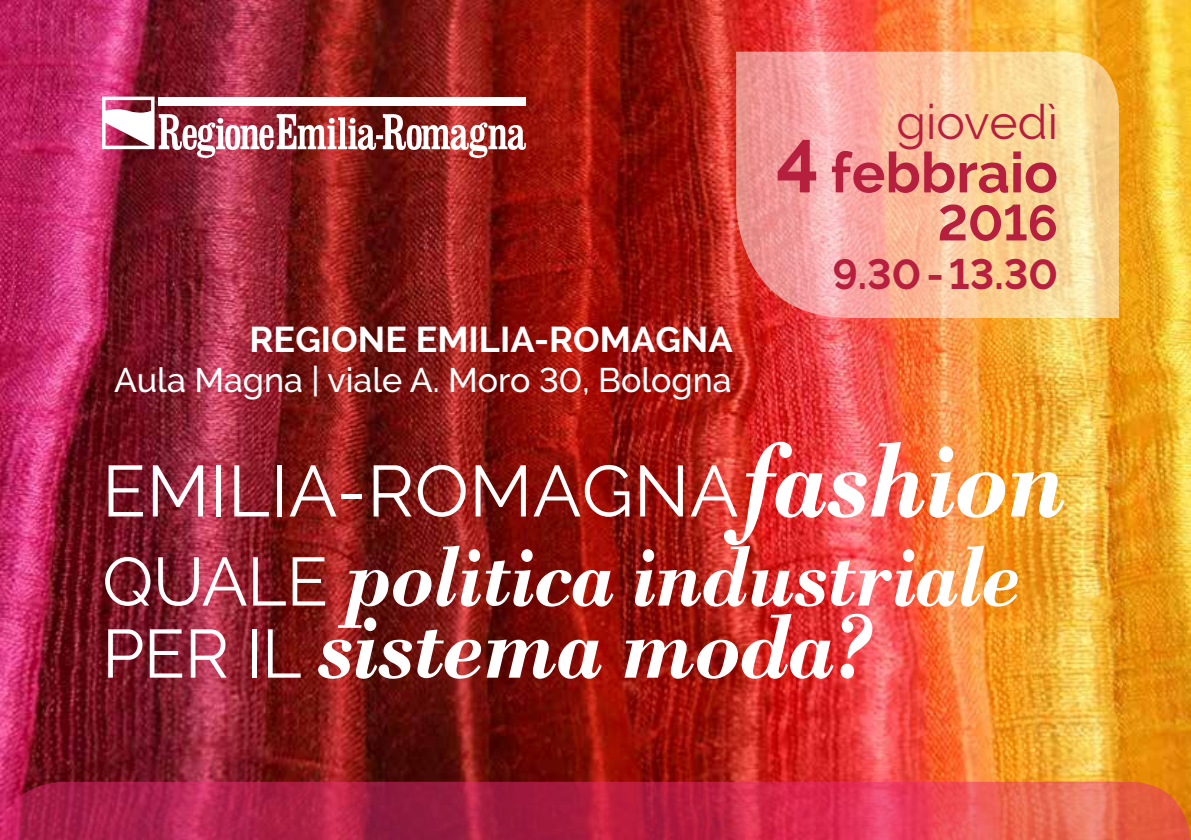
<style>
.page{position:relative;width:1191px;height:840px;background:#fff}
.page>*{position:absolute;margin:0;border:0;box-sizing:border-box;transform-origin:0 0}
.t1{font:italic 700 96px "Bodoni";letter-spacing:-.025em;color:#fff;scale:.9 1}
.t2{font:italic 700 90px "Bodoni";letter-spacing:-.025em;color:#fff;scale:.9 1}
.t3{font:72px "Raleway";color:#fff}
.t4{font:700 56px "Raleway";color:#b71f3e}
.t5{font:700 50px "Raleway";color:#b71f3e}
.t6{font:48px "Raleway";color:#b71f3e}
.t7{font:700 42px "Raleway";color:#b71f3e}
.t8{font:700 36px "Raleway";color:#fff}
.t9{font:500 34px "Raleway";color:#fff}
.s1{font-size:74px}
.s2{font-family:"Bodoni";font-weight:700;font-style:italic;font-size:112px}
.s3{font-family:"Raleway";font-weight:400;font-style:normal;font-size:68px}
</style>
<div class="page">
<img style="left:0;top:0;width:1191px;height:781px">
<svg style="left:736px;top:52px;width:383px;height:266px;background:#f6ba98"></svg>
<svg style="left:0;top:781px;width:1191px;height:58px;background:#c23048"></svg>
<img style="left:102px;top:97px;width:424px;height:61px">
<p class="t8" style="left:249px;top:318px;width:485px">REGIONE EMILIA-ROMAGNA</p>
<p class="t9" style="left:114px;top:360px;width:619px">Aula Magna | viale A. Moro 30, Bologna</p>
<h3 class="t6" style="left:896px;top:94px;width:163px">giovedì</h3>
<h3 class="t4" style="left:776px;top:141px;width:284px"><span class="s1">4</span> febbraio</h3>
<h3 class="t5" style="left:937px;top:194px;width:122px">2016</h3>
<p class="t7" style="left:832px;top:249px;width:227px">9.30- 13.30</p>
<h3 class="t3" style="left:102px;top:449px;width:965px">EMILIA-ROMAGNA<span class="s2">fashion</span></h3>
<h2 class="t2" style="left:102px;top:522px;width:1022px"><span class="s3">QUALE</span> politica industriale</h2>
<h1 class="t1" style="left:102px;top:589px;width:855px"><span class="s3">PER IL</span> sistema moda?</h1>
</div>
